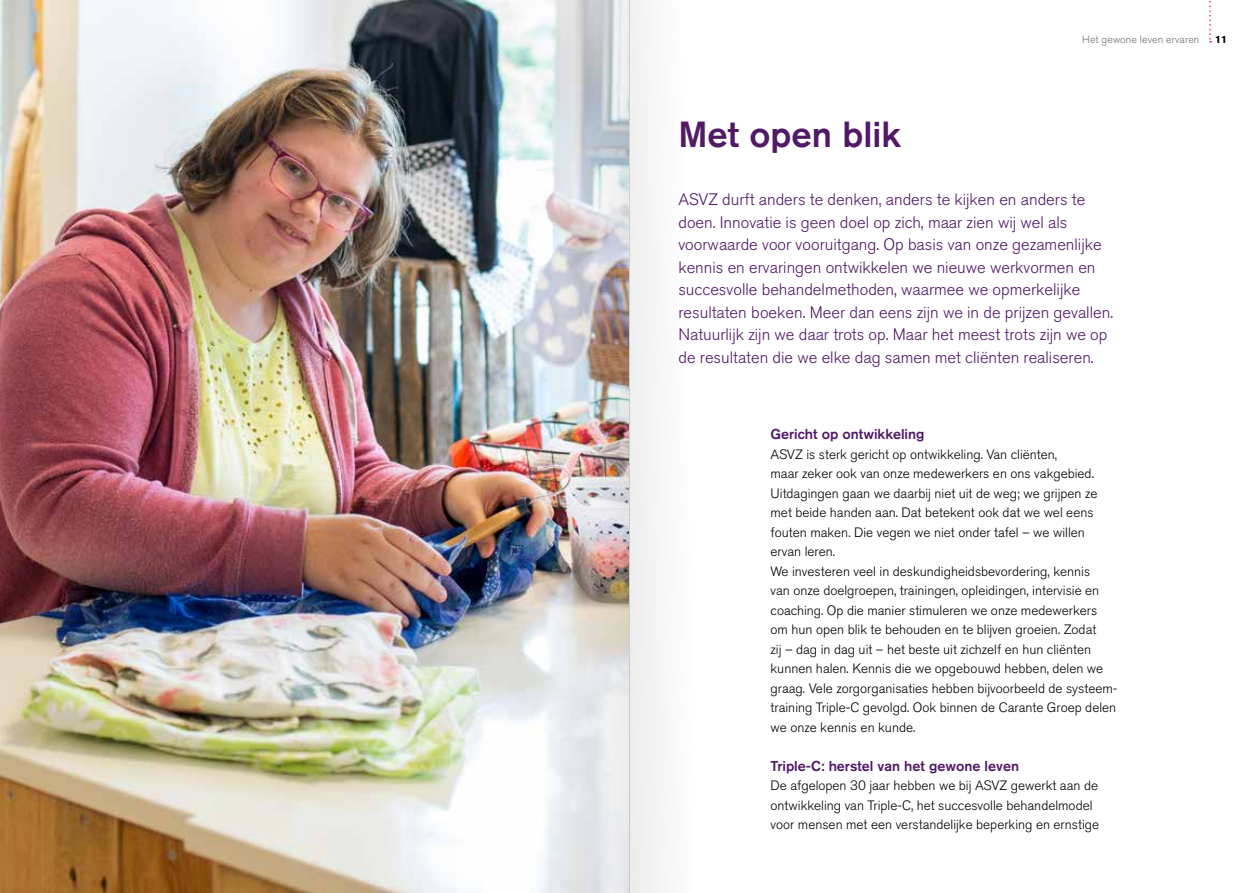
<style>
.page{position:relative;width:1259px;height:893px;background:#fff}
.page>*{position:absolute;margin:0;border:0;box-sizing:border-box;transform-origin:0 0}
.t1{font:500 36px "Akzidenz Grotesk BE";color:#511966}
.t2{font:300 16.5px/22.5px "Akzidenz Grotesk BE";color:#511966}
.t3{font:500 14.25px "Akzidenz Grotesk BE";color:#511966}
.t4{font:300 13.5px/19.5px "Akzidenz Grotesk BE";color:#000}
.t5{font:300 10.5px "Akzidenz Grotesk BE";letter-spacing:.01em;color:#706f6f}
.t6{font:700 10.5px "Akzidenz Grotesk BE";color:#000}
</style>
<div class="page">
<svg style="left:1209px;top:1px;width:2px;height:42px"></svg>
<img style="left:0;top:0;width:503px;height:893px">
<div style="left:629px;top:0;width:126px;height:893px;background:linear-gradient(to right,#f2f2f2,#fff)"></div>
<img style="left:503px;top:0;width:126px;height:893px">
<h1 class="t1" style="left:678px;top:112px;width:224px">Met open blik</h1>
<p class="t5" style="left:1082px;top:33px;width:119px">Het gewone leven ervaren</p>
<p class="t6" style="left:1215px;top:33px;width:13px">11</p>
<p class="t2" style="left:678px;top:189px;width:436px">ASVZ durft anders te denken, anders te kijken en anders te doen. Innovatie is geen doel op zich, maar zien wij wel als voorwaarde voor vooruitgang. Op basis van onze gezamenlijke kennis en ervaringen ontwikkelen we nieuwe werkvormen en succesvolle behandelmethoden, waarmee we opmerkelijke resultaten boeken. Meer dan eens zijn we in de prijzen gevallen.<br>Natuurlijk zijn we daar trots op. Maar het meest trots zijn we op de resultaten die we elke dag samen met cliënten realiseren.</p>
<p class="t3" style="left:770px;top:426px;width:155px">Gericht op ontwikkeling</p>
<p class="t4" style="left:770px;top:445px;width:347px">ASVZ is sterk gericht op ontwikkeling. Van cliënten,<br>maar zeker ook van onze medewerkers en ons vakgebied.<br>Uitdagingen gaan we daarbij niet uit de weg; we grijpen ze met beide handen aan. Dat betekent ook dat we wel eens fouten maken. Die vegen we niet onder tafel – we willen ervan leren.<br>We investeren veel in deskundigheidsbevordering, kennis<br>van onze doelgroepen, trainingen, opleidingen, intervisie en coaching. Op die manier stimuleren we onze medewerkers om hun open blik te behouden en te blijven groeien. Zodat<br>zij – dag in dag uit – het beste uit zichzelf en hun cliënten kunnen halen. Kennis die we opgebouwd hebben, delen we graag. Vele zorgorganisaties hebben bijvoorbeeld de systeem&shy;training Triple-C gevolgd. Ook binnen de Carante Groep delen we onze kennis en kunde.</p>
<p class="t3" style="left:770px;top:757px;width:250px">Triple-C: herstel van het gewone leven</p>
<p class="t4" style="left:770px;top:776px;width:330px">De afgelopen 30 jaar hebben we bij ASVZ gewerkt aan de ontwikkeling van Triple-C, het succesvolle behandelmodel voor mensen met een verstandelijke beperking en ernstige</p>
</div>
